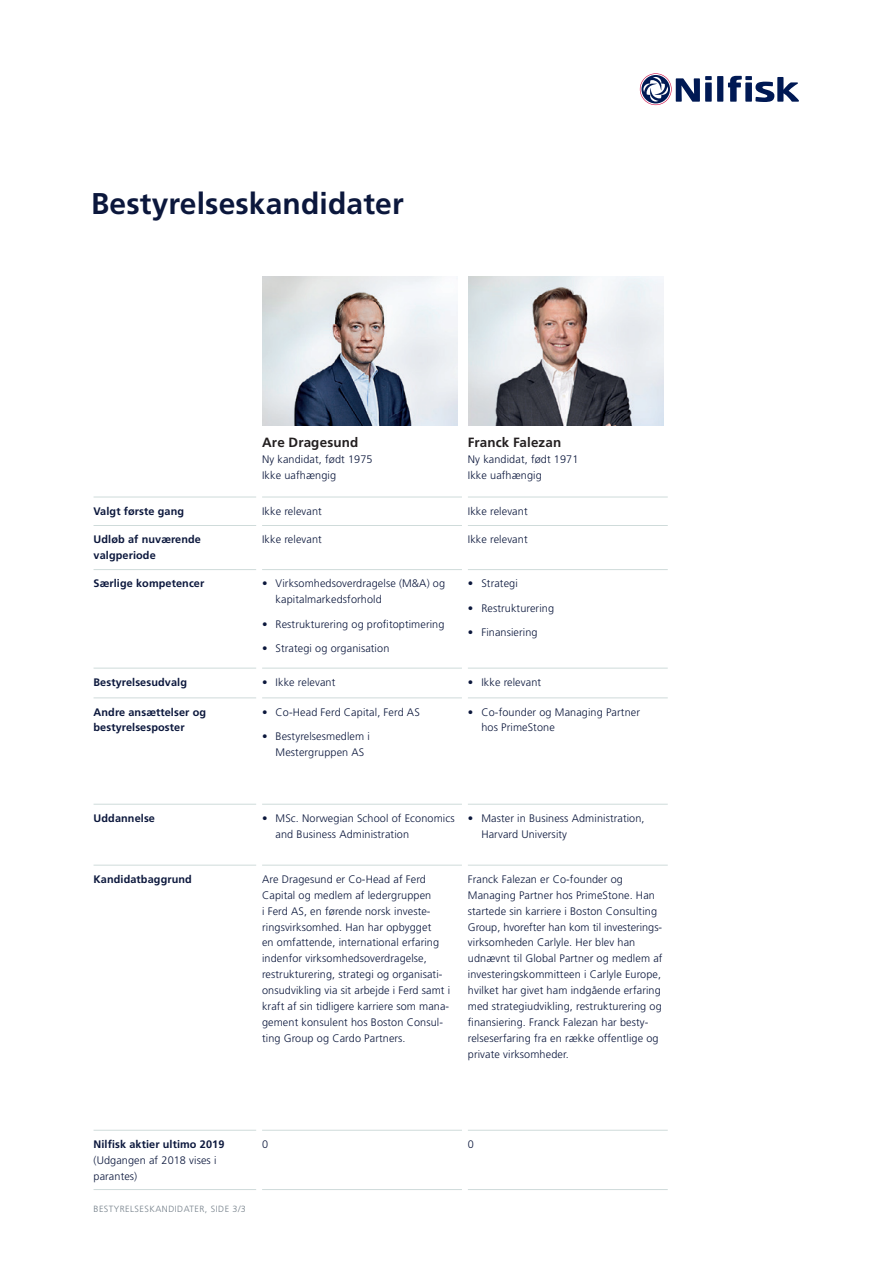
<style>
.page{position:relative;width:893px;height:1263px;background:#fff}
.page>*{position:absolute;margin:0;border:0;box-sizing:border-box;transform-origin:0 0}
.t1{font:700 30px "Frutiger LT Std";letter-spacing:.005em;color:#0b173c}
.t2{font:700 13.35px "Frutiger LT Std";letter-spacing:.01em;color:#231f20}
.Table_-_bullet{font:300 10.95px/15.9px "Frutiger LT Std";letter-spacing:.01em;color:#0b173c}
.Table_-_Bold_-_left{font:700 10.95px/15.9px "Frutiger LT Std";letter-spacing:.01em;color:#0b173c}
.Table_-_body_-_left{font:300 10.95px/15.9px "Frutiger LT Std";letter-spacing:.01em;color:#0b173c}
.Table_-_Bold_-_left-2{font:300 10.95px/15.9px "Frutiger LT Std";letter-spacing:.01em;color:#0b173c}
.t3{font:300 9px "Frutiger LT Std";letter-spacing:.05em;color:#75808a}
.s1{font-weight:700}
</style>
<div class="page">
<div style="left:717px;top:76px;width:6px;height:26px;background:#001954"></div>
<svg style="left:728px;top:76px;width:71px;height:26px"></svg>
<svg style="left:640px;top:73px;width:72px;height:32px"></svg>
<hr style="left:94px;top:497px;width:162px;height:1px;background:#cfdbda">
<hr style="left:262px;top:497px;width:200px;height:1px;background:#cfdbda">
<hr style="left:468px;top:497px;width:200px;height:1px;background:#cfdbda">
<hr style="left:94px;top:525px;width:162px;height:1px;background:#cfdbda">
<hr style="left:262px;top:525px;width:200px;height:1px;background:#cfdbda">
<hr style="left:468px;top:525px;width:200px;height:1px;background:#cfdbda">
<hr style="left:94px;top:569px;width:162px;height:1px;background:#cfdbda">
<hr style="left:262px;top:569px;width:200px;height:1px;background:#cfdbda">
<hr style="left:468px;top:569px;width:200px;height:1px;background:#cfdbda">
<hr style="left:94px;top:668px;width:162px;height:1px;background:#cfdbda">
<hr style="left:262px;top:668px;width:200px;height:1px;background:#cfdbda">
<hr style="left:468px;top:668px;width:200px;height:1px;background:#cfdbda">
<hr style="left:94px;top:698px;width:162px;height:1px;background:#cfdbda">
<hr style="left:262px;top:698px;width:200px;height:1px;background:#cfdbda">
<hr style="left:468px;top:698px;width:200px;height:1px;background:#cfdbda">
<hr style="left:94px;top:804px;width:162px;height:1px;background:#cfdbda">
<hr style="left:262px;top:804px;width:200px;height:1px;background:#cfdbda">
<hr style="left:468px;top:804px;width:200px;height:1px;background:#cfdbda">
<hr style="left:94px;top:865px;width:162px;height:1px;background:#cfdbda">
<hr style="left:262px;top:865px;width:200px;height:1px;background:#cfdbda">
<hr style="left:468px;top:865px;width:200px;height:1px;background:#cfdbda">
<hr style="left:94px;top:1130px;width:162px;height:1px;background:#cfdbda">
<hr style="left:262px;top:1130px;width:200px;height:1px;background:#cfdbda">
<hr style="left:468px;top:1130px;width:200px;height:1px;background:#cfdbda">
<hr style="left:94px;top:1189px;width:162px;height:1px;background:#cfdbda">
<hr style="left:262px;top:1189px;width:200px;height:1px;background:#cfdbda">
<hr style="left:468px;top:1189px;width:200px;height:1px;background:#cfdbda">
<img style="left:262px;top:276px;width:195px;height:149px">
<img style="left:468px;top:276px;width:195px;height:149px">
<h2 class="t1" style="left:91px;top:186px;width:314px">Bestyrelseskandidater</h2>
<h4 class="t2" style="left:262px;top:435px;width:98px">Are Dragesund</h4>
<p class="Table_-_body_-_left" style="left:262px;top:452px;width:112px">Ny kandidat, født 1975<br>Ikke uafhængig</p>
<h4 class="t2" style="left:468px;top:435px;width:95px">Franck Falezan</h4>
<p class="Table_-_body_-_left" style="left:468px;top:452px;width:112px">Ny kandidat, født 1971<br>Ikke uafhængig</p>
<p class="Table_-_Bold_-_left" style="left:94px;top:503px;width:92px">Valgt første gang</p>
<p class="Table_-_body_-_left" style="left:262px;top:503px;width:61px">Ikke relevant</p>
<p class="Table_-_body_-_left" style="left:468px;top:503px;width:61px">Ikke relevant</p>
<p class="Table_-_Bold_-_left" style="left:94px;top:531px;width:109px">Udløb af nuværende valgperiode</p>
<p class="Table_-_bullet" style="left:262px;top:532px;width:61px">Ikke relevant</p>
<p class="Table_-_bullet" style="left:468px;top:532px;width:61px">Ikke relevant</p>
<p class="Table_-_Bold_-_left" style="left:94px;top:575px;width:112px">Særlige kompetencer</p>
<p class="Table_-_bullet" style="left:276px;top:576px;width:171px;text-indent:-14px">• Virksomhedsoverdragelse (M&amp;A) og kapitalmarkedsforhold</p>
<p class="Table_-_bullet" style="left:262px;top:616px;width:184px">• Restrukturering og profitoptimering</p>
<p class="Table_-_bullet" style="left:262px;top:640px;width:129px">• Strategi og organisation</p>
<p class="Table_-_bullet" style="left:468px;top:576px;width:51px">• Strategi</p>
<p class="Table_-_bullet" style="left:468px;top:600px;width:88px">• Restrukturering</p>
<p class="Table_-_bullet" style="left:468px;top:624px;width:71px">• Finansiering</p>
<p class="Table_-_Bold_-_left" style="left:94px;top:674px;width:95px">Bestyrelsesudvalg</p>
<p class="Table_-_bullet" style="left:262px;top:674px;width:75px">• Ikke relevant</p>
<p class="Table_-_bullet" style="left:468px;top:674px;width:75px">• Ikke relevant</p>
<p class="Table_-_Bold_-_left" style="left:94px;top:704px;width:114px">Andre ansættelser og bestyrelsesposter</p>
<p class="Table_-_bullet" style="left:262px;top:704px;width:159px">• Co-Head Ferd Capital, Ferd AS</p>
<p class="Table_-_bullet" style="left:276px;top:728px;width:96px;text-indent:-14px">• Bestyrelsesmedlem i<br>Mestergruppen AS</p>
<p class="Table_-_bullet" style="left:481px;top:704px;width:160px;text-indent:-14px">• Co-founder og Managing Partner hos PrimeStone</p>
<p class="Table_-_Bold_-_left" style="left:94px;top:810px;width:63px">Uddannelse</p>
<p class="Table_-_bullet" style="left:276px;top:810px;width:180px;text-indent:-14px">• MSc. Norwegian School of Economics and Business Administration</p>
<p class="Table_-_bullet" style="left:481px;top:810px;width:165px;text-indent:-14px">• Master in Business Administration,<br>Harvard University</p>
<p class="Table_-_Bold_-_left" style="left:94px;top:871px;width:100px">Kandidatbaggrund</p>
<p class="Table_-_bullet" style="left:262px;top:871px;width:190px">Are Dragesund er Co-Head af Ferd Capital og medlem af ledergruppen<br>i Ferd AS, en førende norsk investe&shy;ringsvirksomhed. Han har opbygget<br>en omfattende, international erfaring indenfor virksomhedsoverdragelse, restrukturering, strategi og organisati&shy;onsudvikling via sit arbejde i Ferd samt i kraft af sin tidligere karriere som mana&shy;gement konsulent hos Boston Consul&shy;ting Group og Cardo Partners.</p>
<p class="Table_-_bullet" style="left:468px;top:871px;width:196px">Franck Falezan er Co-founder og Managing Partner hos PrimeStone. Han startede sin karriere i Boston Consulting Group, hvorefter han kom til investerings&shy;virksomheden Carlyle. Her blev han udnævnt til Global Partner og medlem af investeringskommitteen i Carlyle Europe, hvilket har givet ham indgående erfaring med strategiudvikling, restrukturering og finansiering. Franck Falezan har besty&shy;relseserfaring fra en række offentlige og private virksomheder.</p>
<p class="Table_-_Bold_-_left-2" style="left:94px;top:1136px;width:132px"><span class="s1">Nilfisk aktier ultimo 2019 </span>(Udgangen af 2018 vises i parantes)</p>
<p class="Table_-_bullet" style="left:262px;top:1136px;width:8px">0</p>
<p class="Table_-_bullet" style="left:468px;top:1136px;width:8px">0</p>
<p class="t3" style="left:94px;top:1203px;width:154px">BESTYRELSESKANDIDATER, SIDE 3/3</p>
</div>
